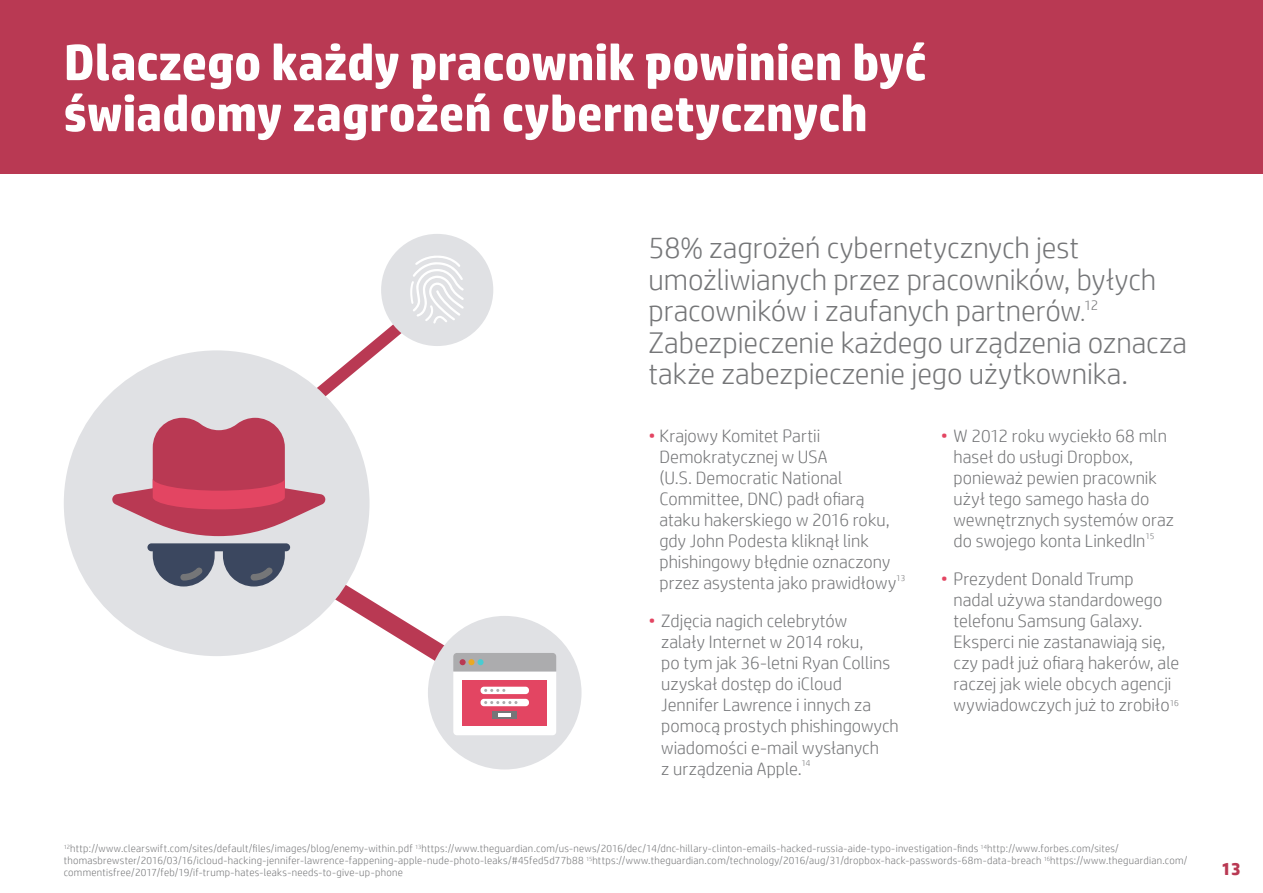
<style>
.page{position:relative;width:1263px;height:893px;background:#fff}
.page>*{position:absolute;margin:0;border:0;box-sizing:border-box;transform-origin:0 0}
.t1{font:700 51px/51px "HP Simplified";letter-spacing:-.005em;color:#fff}
.t2{font:300 30px/31.5px "HP Simplified";color:#757678}
.t3{font:300 18px/21px "HP Simplified";color:#757678}
.t4{font:700 18px "HP Simplified";color:#b93953}
.t5{font:300 13.95px "HP Simplified";color:#757678}
.t6{font:300 10.5px/12px "HP Simplified";letter-spacing:.025em;color:#757678}
.s1{font-size:24px}
.s2{color:#e34562}
</style>
<div class="page">
<div style="left:0;top:0;width:1263px;height:173px;background:#b93953"></div>
<div style="left:64px;top:350px;width:305px;height:306px;background:#e0e1e4;border-radius:50%"></div>
<div style="left:428px;top:616px;width:153px;height:153px;background:#e0e1e4;border-radius:50%"></div>
<div style="left:381px;top:234px;width:112px;height:112px;background:#e0e1e4;border-radius:50%"></div>
<svg style="left:112px;top:253px;width:444px;height:482px"></svg>
<h1 class="t1" style="left:64px;top:37px;width:864px">Dlaczego każdy pracownik powinien być świadomy zagrożeń cybernetycznych</h1>
<h2 class="t2" style="left:648px;top:231px;width:509px">58% zagrożeń cybernetycznych jest umożliwianych przez pracowników, byłych pracowników i zaufanych partnerów<span class="s1">.</span></h2>
<p class="t5" style="left:1084px;top:296px;width:16px">12</p>
<h2 class="t2" style="left:648px;top:326px;width:540px">Zabezpieczenie każdego urządzenia oznacza także zabezpieczenie jego użytkownika.</h2>
<p class="t3" style="left:659px;top:425px;width:247px;text-indent:-11px"><span class="s2">•</span> Krajowy Komitet Partii<br>Demokratycznej w USA<br>(U.S. Democratic National<br>Committee, DNC) padł ofiarą ataku hakerskiego w 2016 roku, gdy John Podesta kliknął link phishingowy błędnie oznaczony przez asystenta jako prawidłowy<sup>13</sup></p>
<p class="t3" style="left:661px;top:610px;width:239px;text-indent:-13px"><span class="s2">•</span> Zdjęcia nagich celebrytów<br>zalały Internet w 2014 roku,<br>po tym jak 36-letni Ryan Collins uzyskał dostęp do iCloud<br>Jennifer Lawrence i innych za pomocą prostych phishingowych wiadomości e-mail wysłanych<br>z urządzenia Apple.<sup>14</sup></p>
<p class="t3" style="left:954px;top:425px;width:222px;text-indent:-13px"><span class="s2">•</span> W 2012 roku wyciekło 68 mln haseł do usługi Dropbox, ponieważ pewien pracownik użył tego samego hasła do wewnętrznych systemów oraz do swojego konta LinkedIn<sup>15</sup></p>
<p class="t3" style="left:954px;top:568px;width:227px;text-indent:-13px"><span class="s2">•</span> Prezydent Donald Trump<br>nadal używa standardowego telefonu Samsung Galaxy.<br>Eksperci nie zastanawiają się, czy padł już ofiarą hakerów, ale raczej jak wiele obcych agencji wywiadowczych już to zrobiło<sup>16</sup></p>
<p class="t6" style="left:64px;top:842px;width:1125px"><sup>12</sup>http://www.clearswift.com/sites/default/files/images/blog/enemy-within.pdf <sup>13</sup>https://www.theguardian.com/us-news/2016/dec/14/dnc-hillary-clinton-emails-hacked-russia-aide-typo-investigation-finds <sup>14</sup>http://www.forbes.com/sites/ thomasbrewster/2016/03/16/icloud-hacking-jennifer-lawrence-fappening-apple-nude-photo-leaks/#45fed5d77b88 <sup>15</sup>https://www.theguardian.com/technology/2016/aug/31/dropbox-hack-passwords-68m-data-breach <sup>16</sup>https://www.theguardian.com/ commentisfree/2017/feb/19/if-trump-hates-leaks-needs-to-give-up-phone</p>
<p class="t4" style="left:1221px;top:857px;width:21px">13</p>
</div>
